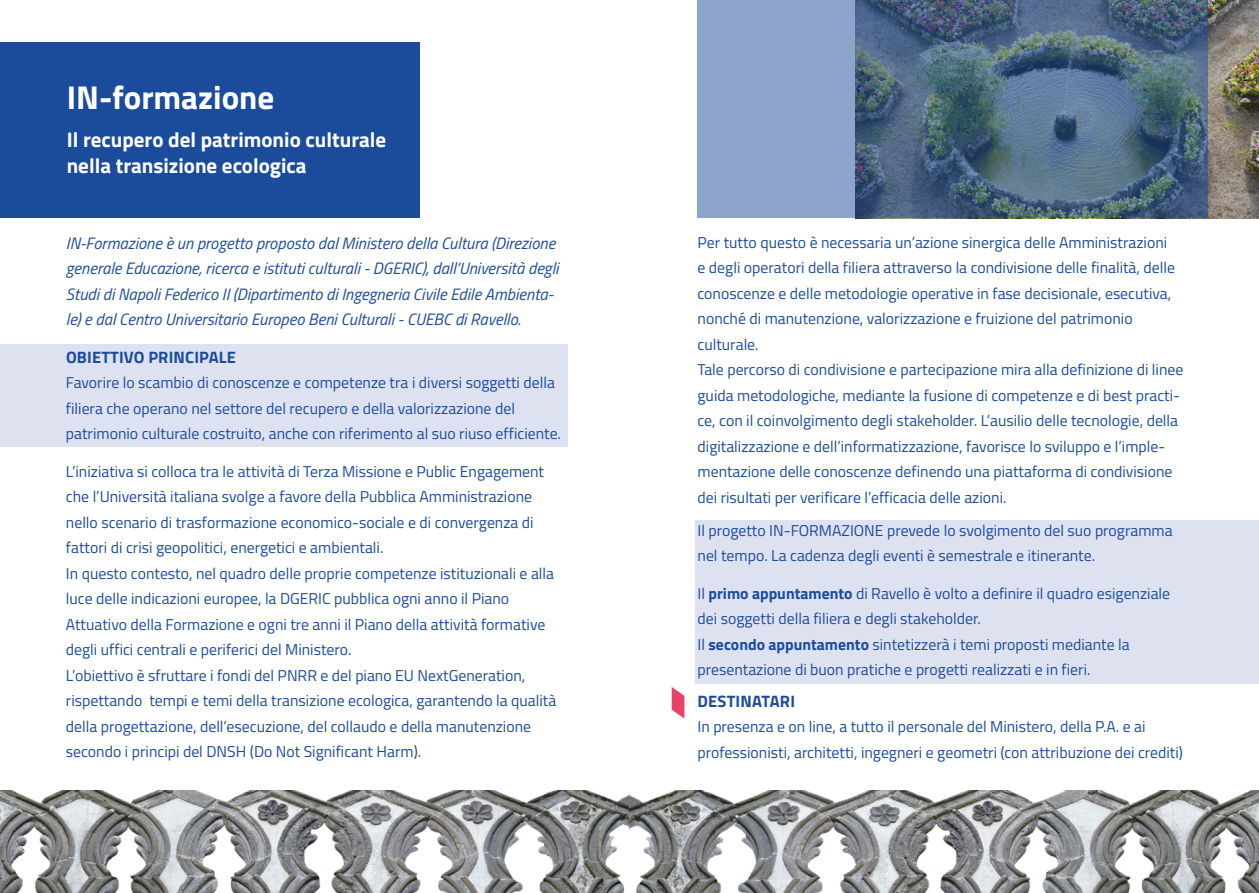
<style>
.page{position:relative;width:1259px;height:893px;background:#fff}
.page>*{position:absolute;margin:0;border:0;box-sizing:border-box;transform-origin:0 0}
.t1{font:700 33px "Titillium Web";color:#fff}
.t2{font:700 21px/25.2px "Titillium Web";color:#fff}
.t3{font:italic 16.5px/25.5px "Titillium Web";color:#1b4c9c}
.t4{font:700 16.5px "Titillium Web";letter-spacing:.01em;color:#1b4c9c}
.t5{font:15.75px/25.5px "Titillium Web";color:#1b4c9c}
.s1{font-weight:700}
</style>
<div class="page">
<div style="left:0;top:43px;width:420px;height:175px;background:#1b4c9c"></div>
<div style="left:0;top:345px;width:568px;height:102px;background:#dee1f0"></div>
<div style="left:695px;top:520px;width:564px;height:164px;background:#dee1f0"></div>
<svg style="left:671px;top:687px;width:13px;height:32px"></svg>
<img style="left:0;top:791px;width:1259px;height:102px">
<img style="left:855px;top:0;width:404px;height:219px">
<svg style="left:697px;top:0;width:511px;height:218px;background:#607996"></svg>
<h1 class="t1" style="left:67px;top:72px;width:209px">IN-formazione</h1>
<h2 class="t2" style="left:67px;top:126px;width:321px">Il recupero del patrimonio culturale nella transizione ecologica</h2>
<p class="t3" style="left:66px;top:229px;width:494px">IN-Formazione è un progetto proposto dal Ministero della Cultura (Direzione generale Educazione, ricerca e istituti culturali - DGERIC), dall’Università degli Studi di Napoli Federico II (Dipartimento di Ingegneria Civile Edile Ambienta&shy;le) e dal Centro Universitario Europeo Beni Culturali - CUEBC di Ravello.</p>
<p class="t4" style="left:66px;top:344px;width:171px">OBIETTIVO PRINCIPALE</p>
<p class="t5" style="left:66px;top:369px;width:496px">Favorire lo scambio di conoscenze e competenze tra i diversi soggetti della filiera che operano nel settore del recupero e della valorizzazione del patrimonio culturale costruito, anche con riferimento al suo riuso efficiente.</p>
<p class="t5" style="left:66px;top:458px;width:492px">L’iniziativa si colloca tra le attività di Terza Missione e Public Engagement che l’Università italiana svolge a favore della Pubblica Amministrazione nello scenario di trasformazione economico-sociale e di convergenza di fattori di crisi geopolitici, energetici e ambientali.<br>In questo contesto, nel quadro delle proprie competenze istituzionali e alla luce delle indicazioni europee, la DGERIC pubblica ogni anno il Piano Attuativo della Formazione e ogni tre anni il Piano della attività formative degli uffici centrali e periferici del Ministero.<br>L’obiettivo è sfruttare i fondi del PNRR e del piano EU NextGeneration, rispettando tempi e temi della transizione ecologica, garantendo la qualità della progettazione, dell’esecuzione, del collaudo e della manutenzione secondo i principi del DNSH (Do Not Significant Harm).</p>
<p class="t5" style="left:697px;top:229px;width:487px">Per tutto questo è necessaria un’azione sinergica delle Amministrazioni<br>e degli operatori della filiera attraverso la condivisione delle finalità, delle conoscenze e delle metodologie operative in fase decisionale, esecutiva, nonché di manutenzione, valorizzazione e fruizione del patrimonio culturale.<br>Tale percorso di condivisione e partecipazione mira alla definizione di linee guida metodologiche, mediante la fusione di competenze e di best practi&shy;ce, con il coinvolgimento degli stakeholder. L’ausilio delle tecnologie, della digitalizzazione e dell’informatizzazione, favorisce lo sviluppo e l’imple&shy;mentazione delle conoscenze definendo una piattaforma di condivisione dei risultati per verificare l’efficacia delle azioni.</p>
<p class="t5" style="left:697px;top:517px;width:476px">Il progetto IN-FORMAZIONE prevede lo svolgimento del suo programma nel tempo. La cadenza degli eventi è semestrale e itinerante.</p>
<p class="t5" style="left:697px;top:580px;width:474px">Il <span class="s1">primo appuntamento</span> di Ravello è volto a definire il quadro esigenziale dei soggetti della filiera e degli stakeholder.<br>Il <span class="s1">secondo appuntamento</span> sintetizzerà i temi proposti mediante la presentazione di buon pratiche e progetti realizzati e in fieri.</p>
<p class="t4" style="left:697px;top:688px;width:99px">DESTINATARI</p>
<p class="t5" style="left:697px;top:713px;width:487px">In presenza e on line, a tutto il personale del Ministero, della P.A. e ai professionisti, architetti, ingegneri e geometri (con attribuzione dei crediti)</p>
</div>
